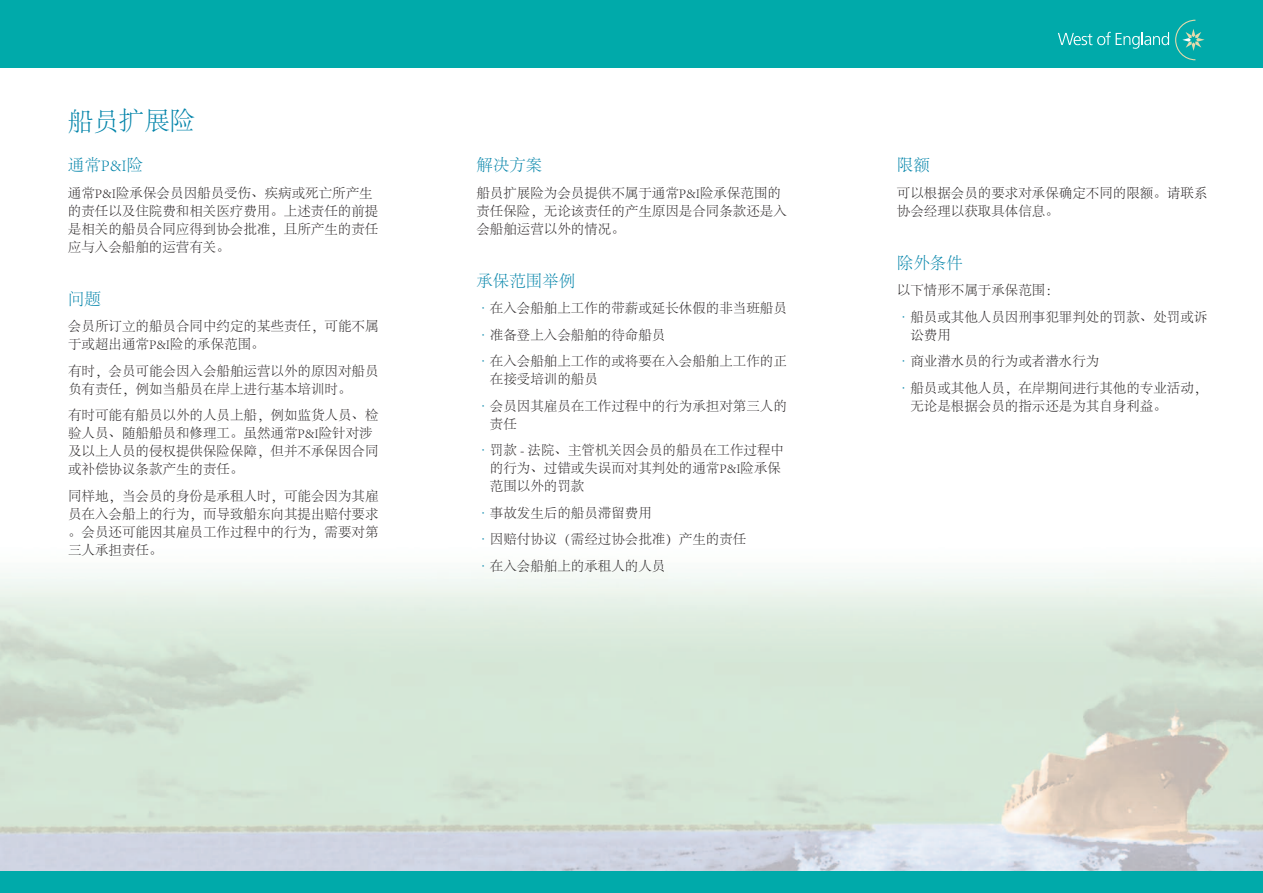
<style>
.page{position:relative;width:1263px;height:893px;background:#fff}
.page>*{position:absolute;margin:0;border:0;box-sizing:border-box;transform-origin:0 0}
.t1{font:300 25.5px "Adobe Song Std";color:#0083a9}
.t2{font:300 16.5px "Adobe Song Std";color:#0083a9}
.t3{font:300 13.5px/18px "Adobe Song Std";color:#231f20}
.s1{color:#0083a9}
</style>
<div class="page">
<img style="left:0;top:573px;width:1263px;height:299px">
<div style="left:0;top:0;width:1263px;height:68px;background:#0aa"></div>
<svg style="left:1058px;top:20px;width:146px;height:40px"></svg>
<div style="left:0;top:872px;width:1263px;height:21px;background:#0aa"></div>
<h1 class="t1" style="left:68px;top:107px;width:129px">船员扩展险</h1>
<p class="t2" style="left:68px;top:156px;width:77px">通常P&amp;I险</p>
<p class="t3" style="left:68px;top:184px;width:312px">通常P&amp;I险承保会员因船员受伤、疾病或死亡所产生的责任以及住院费和相关医疗费用。上述责任的前提是相关的船员合同应得到协会批准，且所产生的责任应与入会船舶的运营有关。</p>
<p class="t2" style="left:68px;top:290px;width:35px">问题</p>
<p class="t3" style="left:68px;top:318px;width:312px">会员所订立的船员合同中约定的某些责任，可能不属于或超出通常P&amp;I险的承保范围。</p>
<p class="t3" style="left:68px;top:362px;width:312px">有时，会员可能会因入会船舶运营以外的原因对船员负有责任，例如当船员在岸上进行基本培训时。</p>
<p class="t3" style="left:68px;top:407px;width:312px">有时可能有船员以外的人员上船，例如监货人员、检验人员、随船船员和修理工。虽然通常P&amp;I险针对涉及以上人员的侵权提供保险保障，但并不承保因合同或补偿协议条款产生的责任。</p>
<p class="t3" style="left:68px;top:487px;width:312px;text-align:justify">同样地，当会员的身份是承租人时，可能会因为其雇员在入会船上的行为，而导致船东向其提出赔付要求。会员还可能因其雇员工作过程中的行为，需要对第三人承担责任。</p>
<p class="t2" style="left:476px;top:156px;width:67px">解决方案</p>
<p class="t3" style="left:476px;top:184px;width:312px">船员扩展险为会员提供不属于通常P&amp;I险承保范围的责任保险，无论该责任的产生原因是合同条款还是入会船舶运营以外的情况。</p>
<p class="t2" style="left:476px;top:272px;width:100px">承保范围举例</p>
<p class="t3" style="left:476px;top:300px;width:312px"><span class="s1">•</span>在入会船舶上工作的带薪或延长休假的非当班船员</p>
<p class="t3" style="left:476px;top:326px;width:190px"><span class="s1">•</span>准备登上入会船舶的待命船员</p>
<p class="t3" style="left:490px;top:353px;width:298px;text-indent:-14px"><span class="s1">•</span>在入会船舶上工作的或将要在入会船舶上工作的正在接受培训的船员</p>
<p class="t3" style="left:490px;top:397px;width:298px;text-indent:-14px"><span class="s1">•</span>会员因其雇员在工作过程中的行为承担对第三人的责任</p>
<p class="t3" style="left:490px;top:442px;width:296px;text-indent:-14px"><span class="s1">•</span>罚款 - 法院、主管机关因会员的船员在工作过程中的行为、过错或失误而对其判处的通常P&amp;I险承保范围以外的罚款</p>
<p class="t3" style="left:476px;top:504px;width:177px"><span class="s1">•</span>事故发生后的船员滞留费用</p>
<p class="t3" style="left:476px;top:531px;width:271px"><span class="s1">•</span>因赔付协议（需经过协会批准）产生的责任</p>
<p class="t3" style="left:476px;top:557px;width:190px"><span class="s1">•</span>在入会船舶上的承租人的人员</p>
<p class="t2" style="left:897px;top:156px;width:34px">限额</p>
<p class="t3" style="left:897px;top:184px;width:312px">可以根据会员的要求对承保确定不同的限额。请联系协会经理以获取具体信息。</p>
<p class="t2" style="left:897px;top:254px;width:67px">除外条件</p>
<p class="t3" style="left:897px;top:282px;width:163px">以下情形不属于承保范围：</p>
<p class="t3" style="left:910px;top:308px;width:298px;text-indent:-14px"><span class="s1">•</span>船员或其他人员因刑事犯罪判处的罚款、处罚或诉讼费用</p>
<p class="t3" style="left:897px;top:353px;width:204px"><span class="s1">•</span>商业潜水员的行为或者潜水行为</p>
<p class="t3" style="left:910px;top:379px;width:298px;text-indent:-14px"><span class="s1">•</span>船员或其他人员，在岸期间进行其他的专业活动，无论是根据会员的指示还是为其自身利益。</p>
</div>
